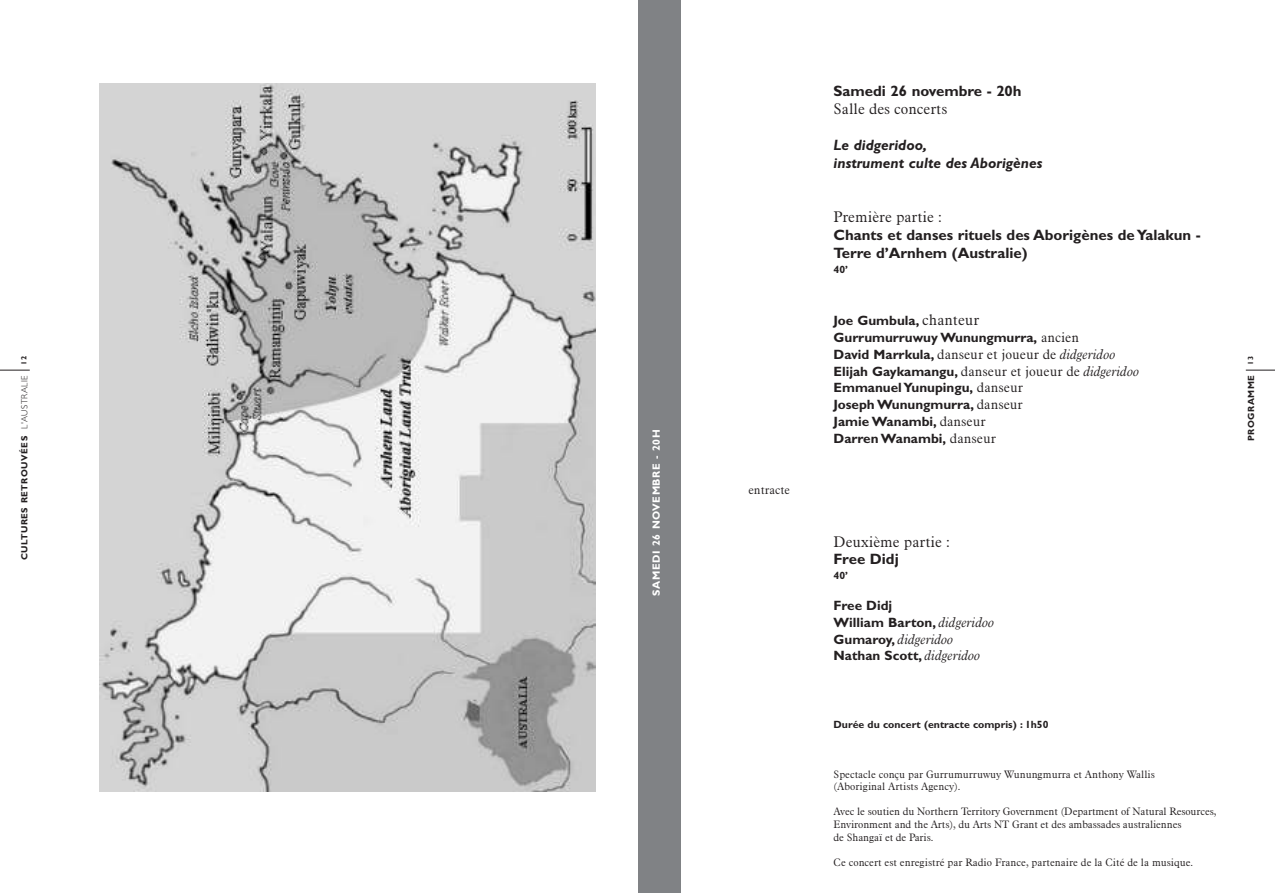
<style>
.page{position:relative;width:1275px;height:893px;background:#fff}
.page>*{position:absolute;margin:0;border:0;box-sizing:border-box;transform-origin:0 0}
.t1{font:700 15px/18px "Gill Sans";color:#231f20}
.t2{font:300 15px "Aldine 721 BT";color:#231f20}
.t3{font:italic 700 15px/18px "Gill Sans";color:#231f20}
.t4{font:700 13.5px/16.8px "Gill Sans";color:#231f20}
.t5{font:300 13.5px "Aldine 721 BT";color:#231f20}
.t6{font:italic 300 13.5px "Aldine 721 BT";color:#231f20}
.t7{font:300 12px "Aldine 721 BT";color:#231f20}
.t8{font:300 10.5px/12.6px "Aldine 721 BT";letter-spacing:-.01em;color:#231f20}
.t9{font:700 10.5px "Gill Sans";color:#231f20}
.t10{font:700 10.5px "Gill Sans";letter-spacing:.055em;color:#fff}
.t11{font:700 9px "Gill Sans";letter-spacing:.055em;color:#231f20}
.s1{font-weight:300}
.s2{font-size:7.5px}
.s3{font-family:"Aldine 721 BT";font-weight:300;font-size:15px}
.s4{font-family:"Aldine 721 BT";font-weight:300}
.s5{font-family:"Gill Sans";font-weight:700}
.s6{font-style:italic}
.s7{font-family:"Aldine 721 BT";font-weight:300;font-style:italic}
.s8{font-family:"Gill Sans";font-weight:700;font-style:normal}
</style>
<div class="page">
<svg style="left:1246px;top:370px;width:29px;height:1px"></svg>
<div style="left:638px;top:0;width:42px;height:892px;background:#808285"></div>
<hr style="left:0;top:370px;width:30px;height:1px;background:#231f20">
<img style="left:99px;top:84px;width:496px;height:707px">
<p class="t11" style="left:21px;top:560px;width:206px;rotate:-90deg">CULTURES RETROUVÉES <span class="s1">L'AUSTRALIE</span> <span class="s2">12</span></p>
<p class="t10" style="left:652px;top:595px;width:167px;rotate:-90deg">SAMEDI 26 NOVEMBRE - 20H</p>
<p class="t7" style="left:749px;top:485px;width:43px">entracte</p>
<h1 class="t1" style="left:834px;top:83px;width:190px">Samedi 26 novembre - 20h</h1>
<h1 class="t2" style="left:834px;top:103px;width:115px">Salle des concerts</h1>
<h1 class="t3" style="left:834px;top:137px;width:210px">Le didgeridoo,<br>instrument culte des Aborigènes</h1>
<h1 class="t2" style="left:834px;top:211px;width:110px">Première partie :</h1>
<h1 class="t1" style="left:834px;top:227px;width:369px">Chants et danses rituels des Aborigènes de Yalakun -<br>Terre d’Arnhem (Australie)</h1>
<p class="t9" style="left:834px;top:265px;width:16px">40’</p>
<p class="t4" style="left:834px;top:313px;width:247px">Joe Gumbula, <span class="s3">chanteur<br></span>Gurrumurruwuy Wunungmurra, <span class="s4">ancien</span></p>
<p class="t5" style="left:834px;top:349px;width:284px"><span class="s5">David Marrkula,</span> danseur et joueur de <span class="s6">didgeridoo</span></p>
<p class="t4" style="left:834px;top:364px;width:307px">Elijah Gaykamangu, <span class="s4">danseur et joueur de</span> <span class="s7">didgeridoo<br></span>Emmanuel Yunupingu, <span class="s4">danseur<br></span>Joseph Wunungmurra, <span class="s4">danseur<br></span>Jamie Wanambi, <span class="s4">danseur<br></span>Darren Wanambi, <span class="s4">danseur</span></p>
<p class="t11" style="left:1248px;top:441px;width:86px;rotate:-90deg">PROGRAMME <span class="s2">13</span></p>
<h1 class="t2" style="left:834px;top:536px;width:118px">Deuxième partie :</h1>
<h1 class="t1" style="left:834px;top:551px;width:67px">Free Didj</h1>
<p class="t9" style="left:834px;top:572px;width:16px">40’</p>
<p class="t4" style="left:834px;top:598px;width:162px">Free Didj<br>William Barton, <span class="s7">didgeridoo</span></p>
<p class="t6" style="left:834px;top:633px;width:121px"><span class="s8">Gumaroy,</span> didgeridoo</p>
<p class="t4" style="left:834px;top:649px;width:148px">Nathan Scott, <span class="s7">didgeridoo</span></p>
<p class="t9" style="left:834px;top:721px;width:216px">Durée du concert (entracte compris) : 1h50</p>
<p class="t8" style="left:834px;top:768px;width:323px">Spectacle conçu par Gurrumurruwuy Wunungmurra et Anthony Wallis (Aboriginal Artists Agency).</p>
<p class="t8" style="left:834px;top:806px;width:384px">Avec le soutien du Northern Territory Government (Department of Natural Resources,<br>Environment and the Arts), du Arts NT Grant et des ambassades australiennes<br>de Shangaï et de Paris.</p>
<p class="t8" style="left:834px;top:856px;width:361px">Ce concert est enregistré par Radio France, partenaire de la Cité de la musique.</p>
</div>
